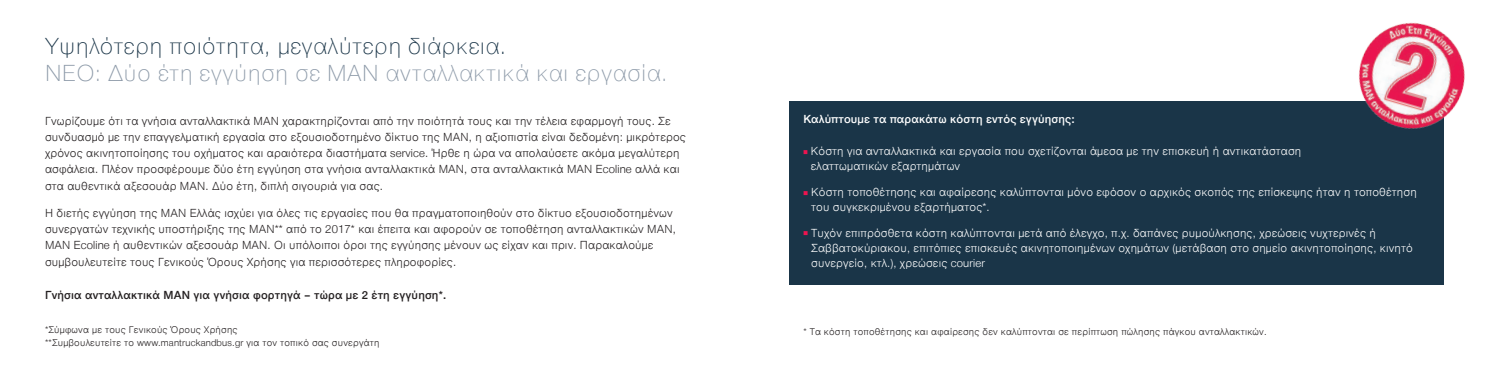
<style>
.page{position:relative;width:1489px;height:373px;background:#fff}
.page>*{position:absolute;margin:0;border:0;box-sizing:border-box;transform-origin:0 0}
.t1{font:100 22.5px "Man Global";letter-spacing:.02em;color:#8c99a8}
.t2{font:100 22.5px "Man Global";letter-spacing:.02em;color:#1a3548}
.t3{font:300 11.25px/16.2px "Man Global";letter-spacing:.015em;color:#231f20}
.t4{font:300 11.25px/15px "Man Global";letter-spacing:.015em;color:#fff}
.t5{font:500 11.25px "Man Global";letter-spacing:.015em;color:#231f20}
.t6{font:500 11.25px "Man Global";letter-spacing:.015em;color:#fff}
.t7{font:300 9.38px "Man Global";letter-spacing:.025em;color:#231f20}
.s1{font-size:7.5px;color:#ed1450}
</style>
<div class="page">
<div style="left:789px;top:101px;width:654px;height:184px;background:#1a3548"></div>
<img style="left:1358px;top:22px;width:107px;height:122px">
<p class="t2" style="left:45px;top:33px;width:462px">Υψηλότερη ποιότητα, μεγαλύτερη διάρκεια.</p>
<p class="t1" style="left:45px;top:60px;width:624px">ΝΕΟ: Δύο έτη εγγύηση σε ΜΑΝ ανταλλακτικά και εργασία.</p>
<p class="t3" style="left:45px;top:112px;width:642px">Γνωρίζουμε ότι τα γνήσια ανταλλακτικά ΜΑΝ χαρακτηρίζονται από την ποιότητά τους και την τέλεια εφαρμογή τους. Σε συνδυασμό με την επαγγελματική εργασία στο εξουσιοδοτημένο δίκτυο της ΜΑΝ, η αξιοπιστία είναι δεδομένη: μικρότερος χρόνος ακινητοποίησης του οχήματος και αραιότερα διαστήματα service. Ήρθε η ώρα να απολαύσετε ακόμα μεγαλύτερη ασφάλεια. Πλέον προσφέρουμε δύο έτη εγγύηση στα γνήσια ανταλλακτικά ΜΑΝ, στα ανταλλακτικά ΜΑΝ Ecoline αλλά και στα αυθεντικά αξεσουάρ ΜΑΝ. Δύο έτη, διπλή σιγουριά για σας.</p>
<p class="t3" style="left:45px;top:204px;width:632px">Η διετής εγγύηση της ΜΑΝ Ελλάς ισχύει για όλες τις εργασίες που θα πραγματοποιηθούν στο δίκτυο εξουσιοδοτημένων συνεργατών τεχνικής υποστήριξης της ΜΑΝ** από το 2017* και έπειτα και αφορούν σε τοποθέτηση ανταλλακτικών ΜΑΝ, ΜΑΝ Ecoline ή αυθεντικών αξεσουάρ ΜΑΝ. Οι υπόλοιποι όροι της εγγύησης μένουν ως είχαν και πριν. Παρακαλούμε συμβουλευτείτε τους Γενικούς Όρους Χρήσης για περισσότερες πληροφορίες.</p>
<p class="t5" style="left:45px;top:288px;width:402px">Γνήσια ανταλλακτικά ΜΑΝ για γνήσια φορτηγά – τώρα με 2 έτη εγγύηση*.</p>
<p class="t7" style="left:45px;top:324px;width:194px">*Σύμφωνα με τους Γενικούς Όρους Χρήσης</p>
<p class="t7" style="left:45px;top:336px;width:336px">**Συμβουλευτείτε το www.mantruckandbus.gr για τον τοπικό σας συνεργάτη</p>
<p class="t6" style="left:803px;top:112px;width:273px">Καλύπτουμε τα παρακάτω κόστη εντός εγγύησης:</p>
<p class="t4" style="left:810px;top:143px;width:492px;text-indent:-8px"><span class="s1">◾</span> Κόστη για ανταλλακτικά και εργασία που σχετίζονται άμεσα με την επισκευή ή αντικατάσταση ελαττωματικών εξαρτημάτων</p>
<p class="t4" style="left:811px;top:184px;width:607px;text-indent:-8px"><span class="s1">◾</span> Κόστη τοποθέτησης και αφαίρεσης καλύπτονται μόνο εφόσον ο αρχικός σκοπός της επίσκεψης ήταν η τοποθέτηση του συγκεκριμένου εξαρτήματος*.</p>
<p class="t4" style="left:811px;top:225px;width:603px;text-indent:-8px"><span class="s1">◾</span> Τυχόν επιπρόσθετα κόστη καλύπτονται μετά από έλεγχο, π.χ. δαπάνες ρυμούλκησης, χρεώσεις νυχτερινές ή<br>Σαββατοκύριακου, επιτόπιες επισκευές ακινητοποιημένων οχημάτων (μετάβαση στο σημείο ακινητοποίησης, κινητό συνεργείο, κτλ.), χρεώσεις courier</p>
<p class="t7" style="left:803px;top:325px;width:465px">* Τα κόστη τοποθέτησης και αφαίρεσης δεν καλύπτονται σε περίπτωση πώλησης πάγκου ανταλλακτικών.</p>
</div>
